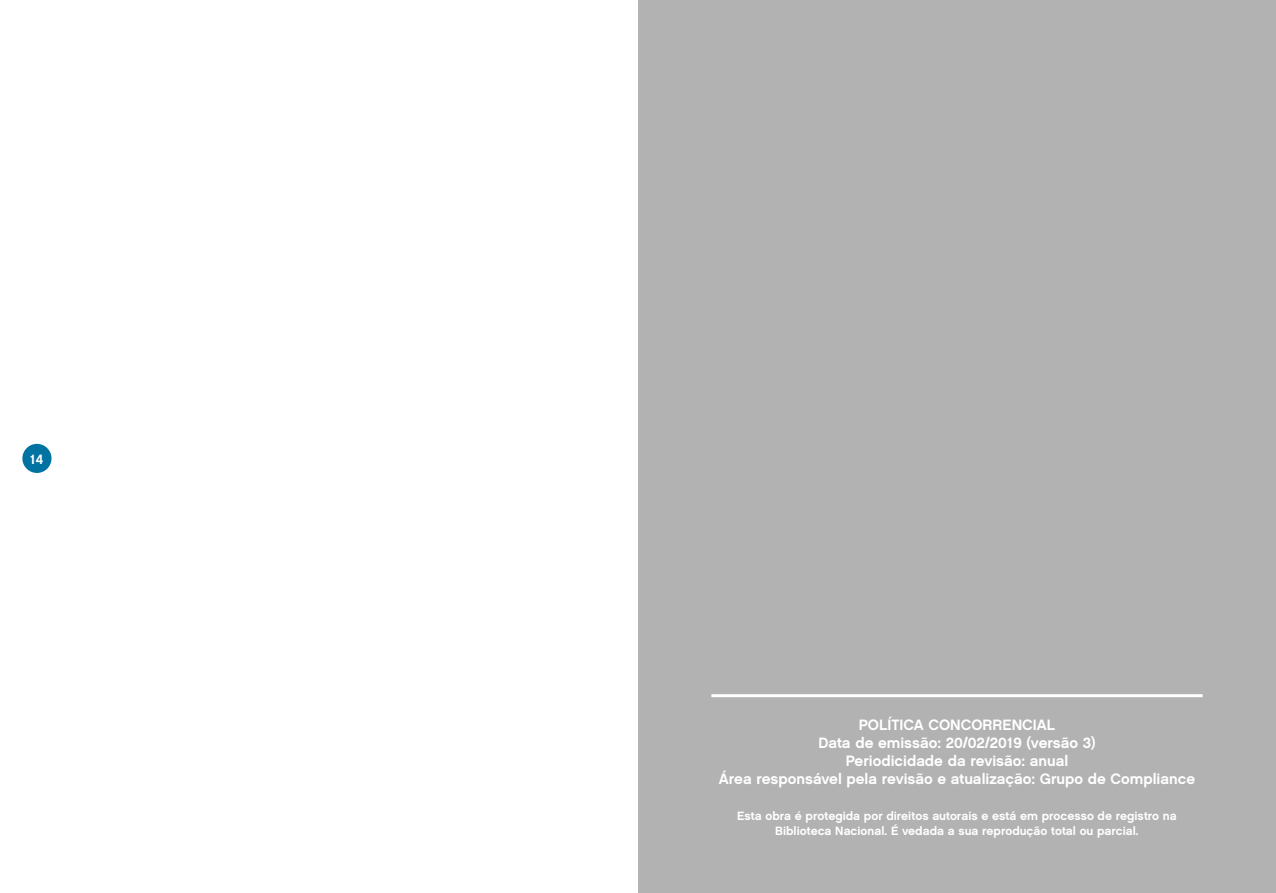
<style>
.page{position:relative;width:1276px;height:893px;background:#fff}
.page>*{position:absolute;margin:0;border:0;box-sizing:border-box;transform-origin:0 0}
.t1{font:15px/18px "Chalet New York Nineteen Sixty";color:#fff;text-align:center}
.t2{font:13.5px "Chalet New York Nineteen Eighty";color:#fff}
.t3{font:12px/14.4px "Chalet New York Nineteen Sixty";color:#fff;text-align:center}
</style>
<div class="page">
<div style="left:22px;top:444px;width:29px;height:29px;background:#0073a3;border-radius:50%"></div>
<div style="left:638px;top:0;width:638px;height:893px;background:#b3b2b2"></div>
<hr style="left:711px;top:694px;width:491px;height:3px;background:#fff">
<p class="t2" style="left:30px;top:451px;width:15px">14</p>
<p class="t1" style="left:719px;top:716px;width:478px">POLÍTICA CONCORRENCIAL<br>Data de emissão: 20/02/2019 (versão 3)<br>Periodicidade da revisão: anual<br>Área responsável pela revisão e atualização: Grupo de Compliance</p>
<p class="t3" style="left:737px;top:809px;width:441px">Esta obra é protegida por direitos autorais e está em processo de registro na<br>Biblioteca Nacional. É vedada a sua reprodução total ou parcial.</p>
</div>
